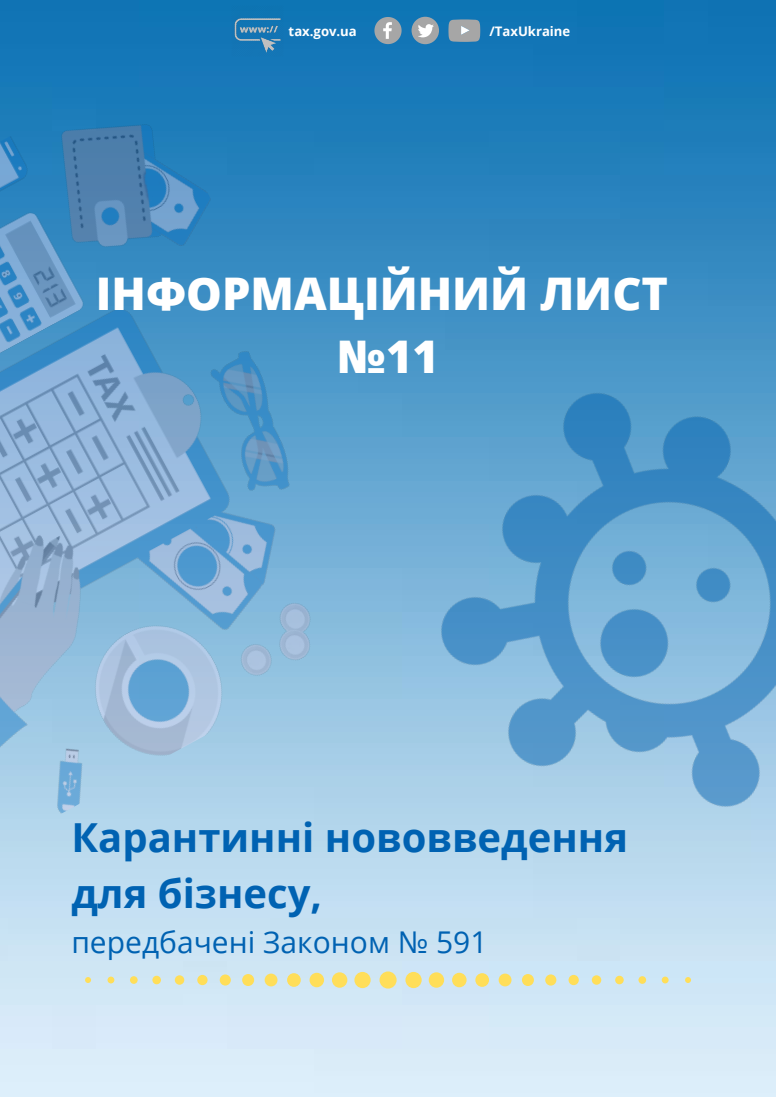
<style>
.page{position:relative;width:776px;height:1097px;background:#fff}
.page>*{position:absolute;margin:0;border:0;box-sizing:border-box;transform-origin:0 0}
.t1{font:800 45px/62.8px "Open Sans";color:#fff;text-align:center}
.t2{font:700 40px/55.8px "Open Sans";color:#0062b2}
.t3{font:30px "Open Sans";color:#0062b2}
.t4{font:700 13.12px "Open Sans";color:#fff}
</style>
<div class="page">
<img style="left:0;top:0;width:776px;height:1097px">
<img style="left:374px;top:276px;width:402px;height:654px">
<svg style="left:374px;top:17px;width:27px;height:27px"></svg>
<div style="left:411px;top:17px;width:28px;height:27px;background:#a6a6a6;border-radius:50%"></div>
<svg style="left:418px;top:24px;width:16px;height:13px"></svg>
<svg style="left:448px;top:19px;width:32px;height:23px"></svg>
<img style="left:232px;top:5px;width:51px;height:51px">
<svg style="left:85px;top:971px;width:606px;height:17px"></svg>
<img style="left:0;top:66px;width:435px;height:764px">
<p class="t4" style="left:289px;top:22px;width:70px">tax.gov.ua</p>
<p class="t4" style="left:489px;top:22px;width:82px">/TaxUkraine</p>
<p class="t1" style="left:96px;top:261px;width:573px">ІНФОРМАЦІЙНИЙ ЛИСТ №11</p>
<p class="t2" style="left:71px;top:809px;width:558px">Карантинні нововведення для бізнесу,</p>
<p class="t3" style="left:71px;top:921px;width:418px">передбачені Законом № 591</p>
</div>
